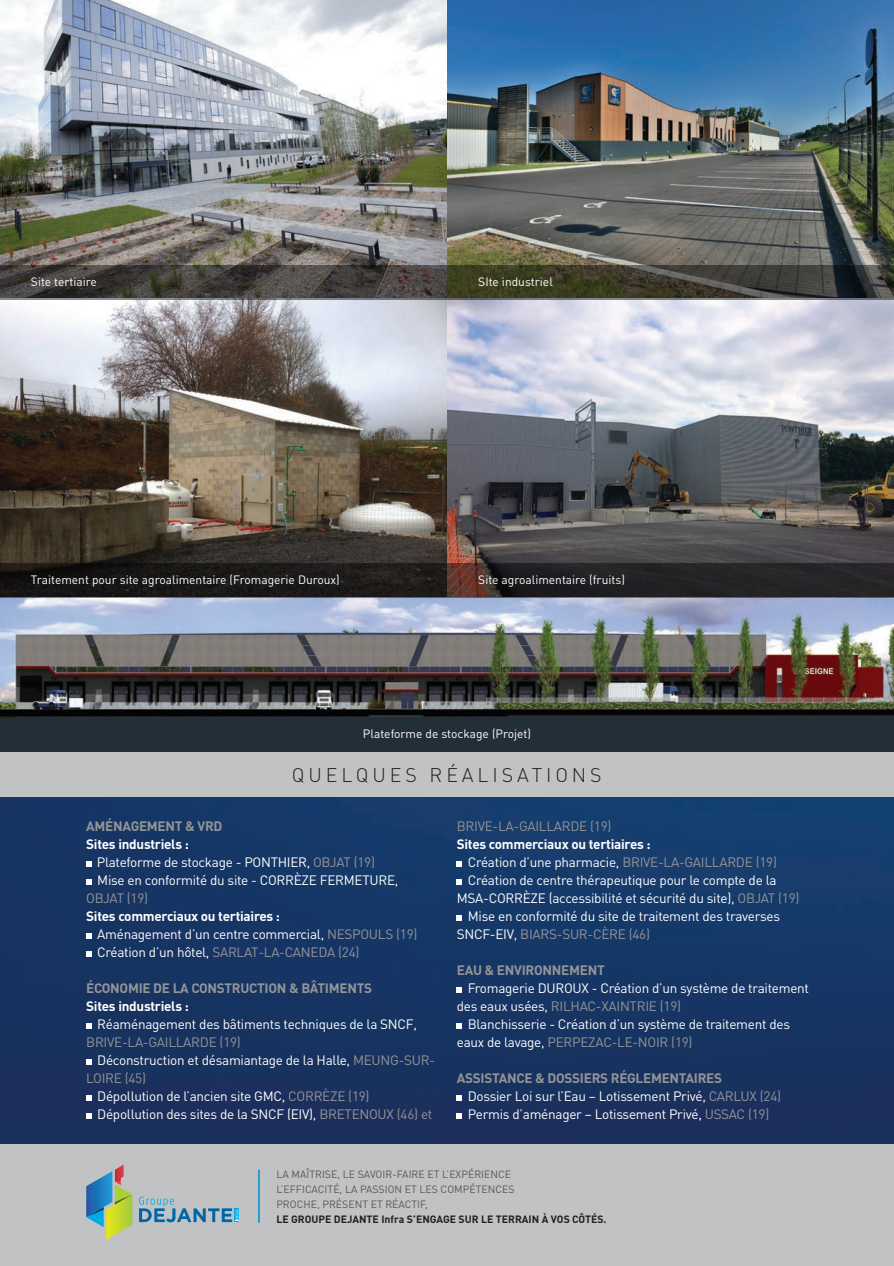
<style>
.page{position:relative;width:894px;height:1266px;background:#fff}
.page>*{position:absolute;margin:0;border:0;box-sizing:border-box;transform-origin:0 0}
.t1{font:300 19.5px "DIN Pro";letter-spacing:.2em;color:#231f20}
.t2{font:13.5px/18px "DIN Pro";letter-spacing:-.02em;color:#fff}
.t3{font:13.5px "DIN Pro";letter-spacing:-.02em;color:#939598}
.t4{font:700 13.5px "DIN Pro";letter-spacing:-.02em;color:#939598}
.t5{font:700 13.5px "DIN Pro";letter-spacing:-.02em;color:#fff}
.t6{font:12px "DIN Pro";color:#fff}
.t7{font:10.5px/15px "DIN Pro";color:#57585a}
.t8{font:700 10.5px "DIN Pro";color:#231f20}
.s1{font-weight:700}
.s2{color:#939598}
.s3{color:#fff}
.s4{font-weight:700;color:#939598}
</style>
<div class="page">
<img style="left:0;top:796px;width:894px;height:347px">
<svg style="left:86px;top:861px;width:5px;height:5px"></svg>
<svg style="left:86px;top:879px;width:5px;height:5px"></svg>
<svg style="left:86px;top:933px;width:5px;height:5px"></svg>
<svg style="left:86px;top:951px;width:5px;height:5px"></svg>
<svg style="left:86px;top:1023px;width:5px;height:5px"></svg>
<svg style="left:86px;top:1059px;width:5px;height:5px"></svg>
<svg style="left:86px;top:1095px;width:5px;height:5px"></svg>
<svg style="left:86px;top:1113px;width:5px;height:5px"></svg>
<svg style="left:457px;top:861px;width:5px;height:5px"></svg>
<svg style="left:457px;top:879px;width:5px;height:5px"></svg>
<svg style="left:457px;top:915px;width:5px;height:5px"></svg>
<svg style="left:457px;top:987px;width:5px;height:5px"></svg>
<svg style="left:457px;top:1023px;width:5px;height:5px"></svg>
<svg style="left:457px;top:1095px;width:5px;height:5px"></svg>
<svg style="left:457px;top:1113px;width:5px;height:5px"></svg>
<img style="left:0;top:0;width:894px;height:752px">
<div style="left:0;top:752px;width:894px;height:44px;background:#c1c2c4"></div>
<svg style="left:0;top:563px;width:894px;height:34px;background:#211d1e"></svg>
<svg style="left:0;top:265px;width:894px;height:35px;background:#424139"></svg>
<div style="left:0;top:1143px;width:894px;height:123px;background:#c1c2c4"></div>
<svg style="left:86px;top:1164px;width:46px;height:75px"></svg>
<svg style="left:139px;top:1196px;width:100px;height:26px"></svg>
<hr style="left:258px;top:1169px;width:2px;height:53px;background:#008fc5">
<p class="t6" style="left:31px;top:274px;width:67px">Site tertiaire</p>
<p class="t6" style="left:478px;top:274px;width:76px">SIte industriel</p>
<p class="t6" style="left:31px;top:571px;width:310px">Traitement pour site agroalimentaire (Fromagerie Duroux)</p>
<p class="t6" style="left:478px;top:571px;width:148px">Site agroalimentaire (fruits)</p>
<p class="t6" style="left:363px;top:725px;width:170px">Plateforme de stockage (Projet)</p>
<h1 class="t1" style="left:292px;top:761px;width:311px">QUELQUES RÉALISATIONS</h1>
<p class="t4" style="left:86px;top:816px;width:138px">AMÉNAGEMENT &amp; VRD</p>
<p class="t2" style="left:97px;top:834px;width:303px;text-indent:-11px"><span class="s1">Sites industriels :<br></span>Plateforme de stockage - PONTHIER, <span class="s2">OBJAT (19)<br></span>Mise en conformité du site - CORRÈZE FERMETURE,</p>
<p class="t3" style="left:86px;top:888px;width:63px">OBJAT (19)</p>
<p class="t2" style="left:97px;top:906px;width:322px;text-indent:-11px"><span class="s1">Sites commerciaux ou tertiaires :<br></span>Aménagement d’un centre commercial, <span class="s2">NESPOULS (19)<br></span>Création d’un hôtel, <span class="s2">SARLAT-LA-CANEDA (24)</span></p>
<p class="t4" style="left:86px;top:978px;width:287px">ÉCONOMIE DE LA CONSTRUCTION &amp; BÂTIMENTS</p>
<p class="t5" style="left:86px;top:996px;width:104px">Sites industriels :</p>
<p class="t2" style="left:97px;top:1014px;width:321px">Réaménagement des bâtiments techniques de la SNCF,</p>
<p class="t3" style="left:86px;top:1032px;width:156px">BRIVE-LA-GAILLARDE (19)</p>
<p class="t2" style="left:97px;top:1050px;width:339px">Déconstruction et désamiantage de la Halle, <span class="s2">MEUNG-SUR-</span></p>
<p class="t3" style="left:86px;top:1068px;width:61px">LOIRE (45)</p>
<p class="t2" style="left:97px;top:1086px;width:274px">Dépollution de l’ancien site GMC, <span class="s2">CORRÈZE (19)</span></p>
<p class="t2" style="left:97px;top:1104px;width:337px">Dépollution des sites de la SNCF (EIV), <span class="s2">BRETENOUX (46) et</span></p>
<p class="t3" style="left:457px;top:816px;width:156px">BRIVE-LA-GAILLARDE (19)</p>
<p class="t5" style="left:457px;top:834px;width:195px">Sites commerciaux ou tertiaires :</p>
<p class="t2" style="left:468px;top:852px;width:311px">Création d’une pharmacie, <span class="s2">BRIVE-LA-GAILLARDE (19)</span></p>
<p class="t2" style="left:468px;top:870px;width:310px">Création de centre thérapeutique pour le compte de la</p>
<p class="t2" style="left:457px;top:888px;width:344px">MSA-CORRÈZE (accessibilité et sécurité du site), <span class="s2">OBJAT (19)</span></p>
<p class="t2" style="left:468px;top:906px;width:314px">Mise en conformité du site de traitement des traverses</p>
<p class="t3" style="left:457px;top:924px;width:195px"><span class="s3">SNCF-EIV,</span> BIARS-SUR-CÈRE (46)</p>
<p class="t4" style="left:457px;top:960px;width:149px">EAU &amp; ENVIRONNEMENT</p>
<p class="t2" style="left:457px;top:978px;width:354px;text-indent:11px">Fromagerie DUROUX - Création d’un système de traitement des eaux usées, <span class="s2">RILHAC-XAINTRIE (19)</span></p>
<p class="t2" style="left:457px;top:1014px;width:335px;text-indent:11px">Blanchisserie - Création d’un système de traitement des eaux de lavage, <span class="s2">PERPEZAC-LE-NOIR (19)</span></p>
<p class="t2" style="left:468px;top:1068px;width:315px;text-indent:-11px"><span class="s4">ASSISTANCE &amp; DOSSIERS RÉGLEMENTAIRES<br></span>Dossier Loi sur l’Eau – Lotissement Privé, <span class="s2">CARLUX (24)<br></span>Permis d’aménager – Lotissement Privé, <span class="s2">USSAC (19)</span></p>
<p class="t7" style="left:276px;top:1166px;width:240px">LA MAÎTRISE, LE SAVOIR-FAIRE ET L’EXPÉRIENCE<br>L’EFFICACITÉ, LA PASSION ET LES COMPÉTENCES<br>PROCHE, PRÉSENT ET RÉACTIF,</p>
<p class="t8" style="left:276px;top:1211px;width:332px">LE GROUPE DEJANTE Infra S’ENGAGE SUR LE TERRAIN À VOS CÔTÉS.</p>
</div>
